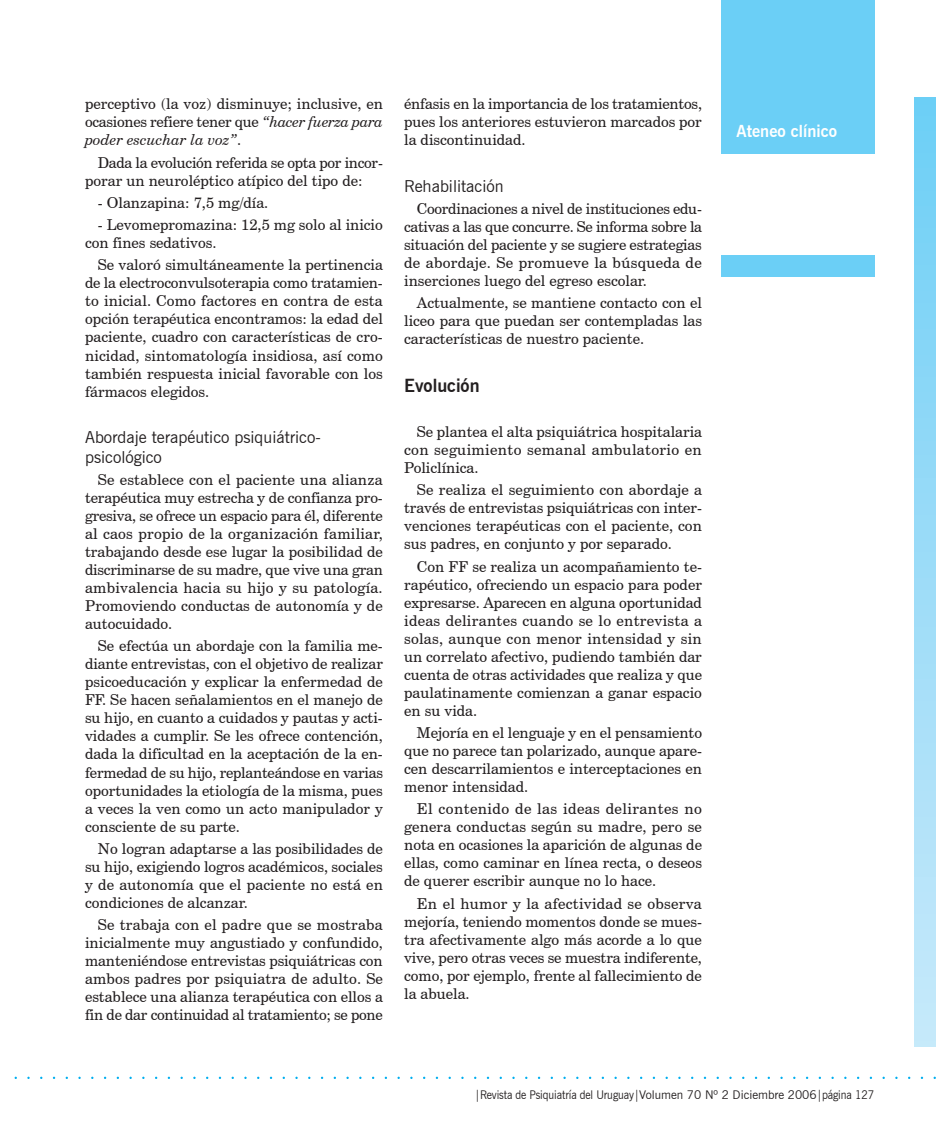
<style>
.page{position:relative;width:936px;height:1132px;background:#fff}
.page>*{position:absolute;margin:0;border:0;box-sizing:border-box;transform-origin:0 0}
.t1{font:700 18px "News Gothic BT";color:#231f20}
.t2{font:16.5px/19.8px "News Gothic BT";color:#231f20}
.t3{font:700 16.5px "News Gothic BT";color:#fff}
.t4{font:15px/18px "Century Schoolbook BT";color:#231f20;text-align:justify}
.t5{font:12px "News Gothic BT";letter-spacing:-.01em;color:#231f20;scale:.9 1}
.s1{font-style:italic}
</style>
<div class="page">
<div style="left:721px;top:0;width:153px;height:153px;background:#6bcff6"></div>
<div style="left:721px;top:255px;width:153px;height:21px;background:#6bcff6"></div>
<div style="left:914px;top:98px;width:21px;height:948px;background:linear-gradient(to bottom,#6ecff6,#c8e9fa)"></div>
<p class="t4" style="left:85px;top:95px;width:299px">perceptivo (la voz) disminuye; inclusive, en ocasiones refiere tener que <span class="s1">“hacer fuerza para poder escuchar la voz”</span>.</p>
<p class="t4" style="left:85px;top:153px;width:299px;text-indent:13px">Dada la evolución referida se opta por incor&shy;porar un neuroléptico atípico del tipo de:</p>
<p class="t4" style="left:98px;top:193px;width:172px">- Olanzapina: 7,5 mg/día.</p>
<p class="t4" style="left:85px;top:215px;width:299px;text-indent:13px">- Levomepromazina: 12,5 mg solo al inicio con fines sedativos.</p>
<p class="t4" style="left:85px;top:256px;width:299px;text-indent:13px">Se valoró simultáneamente la pertinencia de la electroconvulsoterapia como tratamien&shy;to inicial. Como factores en contra de esta opción terapéutica encontramos: la edad del paciente, cuadro con características de cro&shy;nicidad, sintomatología insidiosa, así como también respuesta inicial favorable con los fármacos elegidos.</p>
<p class="t2" style="left:85px;top:427px;width:237px">Abordaje terapéutico psiquiátrico&shy;psicológico</p>
<p class="t4" style="left:85px;top:470px;width:299px;text-indent:13px">Se establece con el paciente una alianza terapéutica muy estrecha y de confianza pro&shy;gresiva, se ofrece un espacio para él, diferente al caos propio de la organización familiar, trabajando desde ese lugar la posibilidad de discriminarse de su madre, que vive una gran ambivalencia hacia su hijo y su patología.<br>Promoviendo conductas de autonomía y de autocuidado.</p>
<p class="t4" style="left:85px;top:636px;width:299px;text-indent:13px">Se efectúa un abordaje con la familia me&shy;diante entrevistas, con el objetivo de realizar psicoeducación y explicar la enfermedad de FF. Se hacen señalamientos en el manejo de su hijo, en cuanto a cuidados y pautas y acti&shy;vidades a cumplir. Se les ofrece contención, dada la dificultad en la aceptación de la en&shy;fermedad de su hijo, replanteándose en varias oportunidades la etiología de la misma, pues a veces la ven como un acto manipulador y consciente de su parte.</p>
<p class="t4" style="left:85px;top:839px;width:299px;text-indent:13px">No logran adaptarse a las posibilidades de su hijo, exigiendo logros académicos, sociales y de autonomía que el paciente no está en condiciones de alcanzar.</p>
<p class="t4" style="left:85px;top:915px;width:299px;text-indent:13px">Se trabaja con el padre que se mostraba inicialmente muy angustiado y confundido, manteniéndose entrevistas psiquiátricas con ambos padres por psiquiatra de adulto. Se establece una alianza terapéutica con ellos a fin de dar continuidad al tratamiento; se pone</p>
<p class="t4" style="left:404px;top:95px;width:299px">énfasis en la importancia de los tratamientos, pues los anteriores estuvieron marcados por la discontinuidad.</p>
<p class="t2" style="left:404px;top:176px;width:101px">Rehabilitación</p>
<p class="t4" style="left:404px;top:199px;width:299px;text-indent:13px">Coordinaciones a nivel de instituciones edu&shy;cativas a las que concurre. Se informa sobre la situación del paciente y se sugiere estrategias de abordaje. Se promueve la búsqueda de inserciones luego del egreso escolar.</p>
<p class="t4" style="left:404px;top:294px;width:299px;text-indent:13px">Actualmente, se mantiene contacto con el liceo para que puedan ser contempladas las características de nuestro paciente.</p>
<p class="t1" style="left:404px;top:375px;width:77px">Evolución</p>
<p class="t4" style="left:404px;top:422px;width:299px;text-indent:13px">Se plantea el alta psiquiátrica hospitalaria con seguimiento semanal ambulatorio en Policlínica.</p>
<p class="t4" style="left:404px;top:480px;width:299px;text-indent:13px">Se realiza el seguimiento con abordaje a través de entrevistas psiquiátricas con inter&shy;venciones terapéuticas con el paciente, con sus padres, en conjunto y por separado.</p>
<p class="t4" style="left:404px;top:557px;width:299px;text-indent:13px">Con FF se realiza un acompañamiento te&shy;rapéutico, ofreciendo un espacio para poder expresarse. Aparecen en alguna oportunidad ideas delirantes cuando se lo entrevista a solas, aunque con menor intensidad y sin un correlato afectivo, pudiendo también dar cuenta de otras actividades que realiza y que paulatinamente comienzan a ganar espacio en su vida.</p>
<p class="t4" style="left:404px;top:723px;width:299px;text-indent:13px">Mejoría en el lenguaje y en el pensamiento que no parece tan polarizado, aunque apare&shy;cen descarrilamientos e interceptaciones en menor intensidad.</p>
<p class="t4" style="left:404px;top:799px;width:299px;text-indent:13px">El contenido de las ideas delirantes no genera conductas según su madre, pero se nota en ocasiones la aparición de algunas de ellas, como caminar en línea recta, o deseos de querer escribir aunque no lo hace.</p>
<p class="t4" style="left:404px;top:893px;width:299px;text-indent:13px">En el humor y la afectividad se observa mejoría, teniendo momentos donde se mues&shy;tra afectivamente algo más acorde a lo que vive, pero otras veces se muestra indiferente, como, por ejemplo, frente al fallecimiento de la abuela.</p>
<p class="t3" style="left:736px;top:121px;width:102px">Ateneo clínico</p>
<p class="t5" style="left:474px;top:1086px;width:445px">|Revista de Psiquiatría del Uruguay|Volumen 70 Nº 2 Diciembre 2006|página 127</p>
</div>
